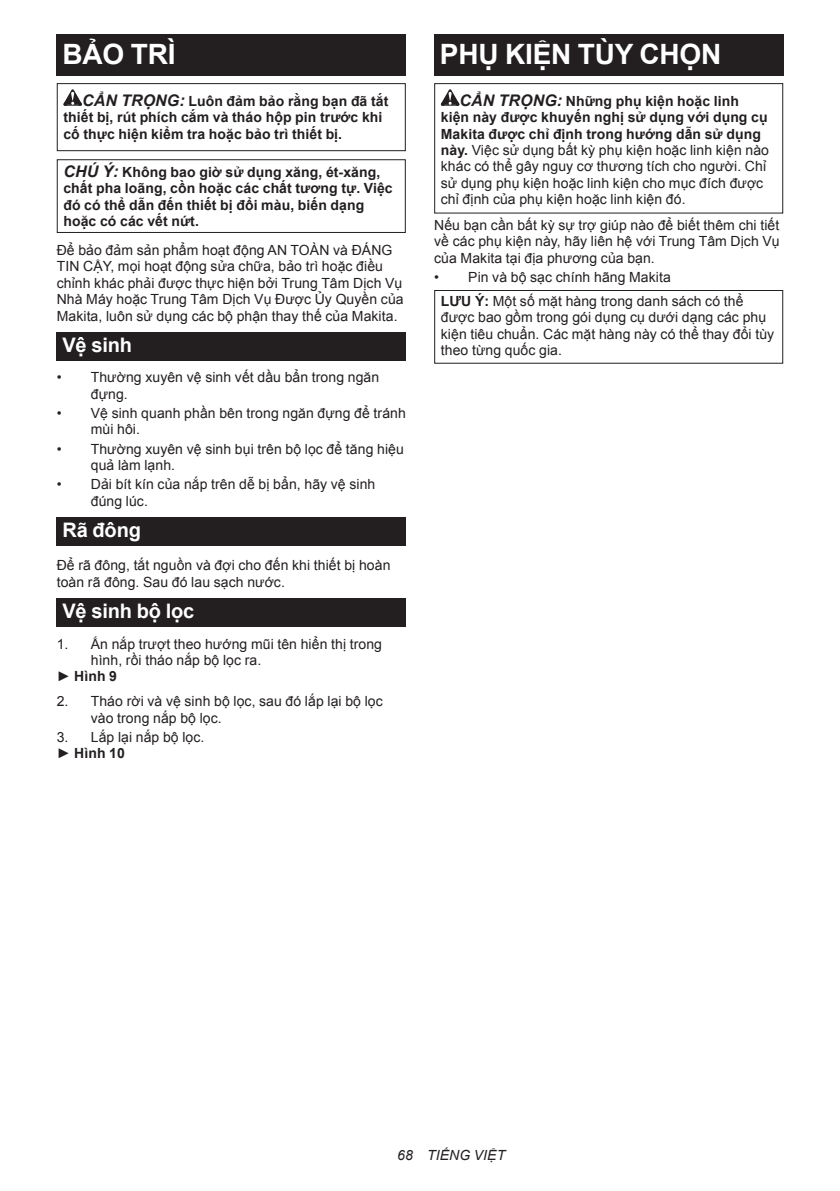
<style>
.page{position:relative;width:840px;height:1191px;background:#fff}
.page>*{position:absolute;margin:0;border:0;box-sizing:border-box;transform-origin:0 0}
.t1{font:700 28px "Arial";letter-spacing:-.01em;color:#fff}
.t2{font:700 20px "Arial";letter-spacing:-.01em;color:#fff}
.t3{font:14px/16.4px "Arial";letter-spacing:.005em;color:#231f20}
.t4{font:700 14px/16.4px "Arial";letter-spacing:.005em;color:#231f20}
.t5{font:italic 14px "Arial";letter-spacing:.005em;color:#231f20}
.s1{font-style:italic;font-size:16px}
.s2{font-weight:400}
.s3{font-weight:700}
.s4{font-weight:700;font-style:italic;font-size:16px}
</style>
<div class="page">
<div style="left:57px;top:34px;width:348px;height:41px;background:#231f20"></div>
<svg style="left:63px;top:89px;width:19px;height:17px"></svg>
<div style="left:57px;top:83px;width:348px;height:68px;border:1px solid #231f20"></div>
<div style="left:57px;top:159px;width:348px;height:74px;border:1px solid #231f20"></div>
<div style="left:57px;top:332px;width:348px;height:28px;background:#231f20"></div>
<div style="left:57px;top:517px;width:348px;height:28px;background:#231f20"></div>
<div style="left:57px;top:598px;width:348px;height:28px;background:#231f20"></div>
<div style="left:434px;top:34px;width:348px;height:41px;background:#231f20"></div>
<svg style="left:440px;top:89px;width:19px;height:17px"></svg>
<div style="left:434px;top:83px;width:348px;height:130px;border:1px solid #231f20"></div>
<div style="left:434px;top:290px;width:348px;height:74px;border:1px solid #231f20"></div>
<h1 class="t1" style="left:62px;top:35px;width:114px">BẢO TRÌ</h1>
<p class="t4" style="left:63px;top:93px;width:326px;text-indent:19px"><span class="s1">CẨN TRỌNG:</span> Luôn đảm bảo rằng bạn đã tắt thiết bị, rút phích cắm và tháo hộp pin trước khi cố thực hiện kiểm tra hoặc bảo trì thiết bị.</p>
<p class="t4" style="left:63px;top:164px;width:330px"><span class="s1">CHÚ Ý:</span> Không bao giờ sử dụng xăng, ét-xăng, chất pha loãng, cồn hoặc các chất tương tự. Việc đó có thể dẫn đến thiết bị đổi màu, biến dạng hoặc có các vết nứt.</p>
<p class="t3" style="left:57px;top:242px;width:348px">Để bảo đảm sản phẩm hoạt động AN TOÀN và ĐÁNG TIN CẬY, mọi hoạt động sửa chữa, bảo trì hoặc điều chỉnh khác phải được thực hiện bởi Trung Tâm Dịch Vụ Nhà Máy hoặc Trung Tâm Dịch Vụ Được Ủy Quyền của Makita, luôn sử dụng các bộ phận thay thế của Makita.</p>
<h2 class="t2" style="left:62px;top:331px;width:71px">Vệ sinh</h2>
<p class="t3" style="left:91px;top:369px;width:290px;text-indent:-34px">• Thường xuyên vệ sinh vết dầu bẩn trong ngăn đựng.</p>
<p class="t3" style="left:91px;top:405px;width:316px;text-indent:-34px">• Vệ sinh quanh phần bên trong ngăn đựng để tránh mùi hôi.</p>
<p class="t3" style="left:91px;top:441px;width:314px;text-indent:-34px">• Thường xuyên vệ sinh bụi trên bộ lọc để tăng hiệu quả làm lạnh.</p>
<p class="t3" style="left:91px;top:476px;width:286px;text-indent:-34px">• Dải bít kín của nắp trên dễ bị bẩn, hãy vệ sinh đúng lúc.</p>
<h2 class="t2" style="left:62px;top:516px;width:80px">Rã đông</h2>
<p class="t3" style="left:57px;top:557px;width:335px">Để rã đông, tắt nguồn và đợi cho đến khi thiết bị hoàn toàn rã đông. Sau đó lau sạch nước.</p>
<h2 class="t2" style="left:62px;top:598px;width:133px">Vệ sinh bộ lọc</h2>
<p class="t3" style="left:57px;top:636px;width:326px">1. Ấn nắp trượt theo hướng mũi tên hiển thị trong</p>
<p class="t3" style="left:91px;top:652px;width:172px">hình, rồi tháo nắp bộ lọc ra.</p>
<p class="t4" style="left:57px;top:669px;width:62px"><span class="s2">►</span> Hình 9</p>
<p class="t3" style="left:91px;top:693px;width:293px;text-indent:-34px">2. Tháo rời và vệ sinh bộ lọc, sau đó lắp lại bộ lọc vào trong nắp bộ lọc.</p>
<p class="t3" style="left:57px;top:729px;width:149px">3. Lắp lại nắp bộ lọc. ► <span class="s3">Hình 10</span></p>
<h1 class="t1" style="left:439px;top:35px;width:283px">PHỤ KIỆN TÙY CHỌN</h1>
<p class="t3" style="left:440px;top:93px;width:329px;text-indent:19px"><span class="s4">CẨN TRỌNG:</span> <span class="s3">Những phụ kiện hoặc linh kiện này được khuyến nghị sử dụng với dụng cụ Makita được chỉ định trong hướng dẫn sử dụng này.</span> Việc sử dụng bất kỳ phụ kiện hoặc linh kiện nào khác có thể gây nguy cơ thương tích cho người. Chỉ sử dụng phụ kiện hoặc linh kiện cho mục đích được chỉ định của phụ kiện hoặc linh kiện đó.</p>
<p class="t3" style="left:434px;top:217px;width:347px;text-align:justify">Nếu bạn cần bất kỳ sự trợ giúp nào để biết thêm chi tiết về các phụ kiện này, hãy liên hệ với Trung Tâm Dịch Vụ của Makita tại địa phương của bạn.</p>
<p class="t3" style="left:440px;top:265px;width:304px;line-height:23.8px;text-indent:-7px">• Pin và bộ sạc chính hãng Makita<br><span class="s3">LƯU Ý:</span> Một số mặt hàng trong danh sách có thể</p>
<p class="t3" style="left:440px;top:309px;width:335px">được bao gồm trong gói dụng cụ dưới dạng các phụ kiện tiêu chuẩn. Các mặt hàng này có thể thay đổi tùy theo từng quốc gia.</p>
<p class="t5" style="left:397px;top:1146px;width:17px">68</p>
<p class="t5" style="left:427px;top:1146px;width:80px">TIẾNG VIỆT</p>
</div>
